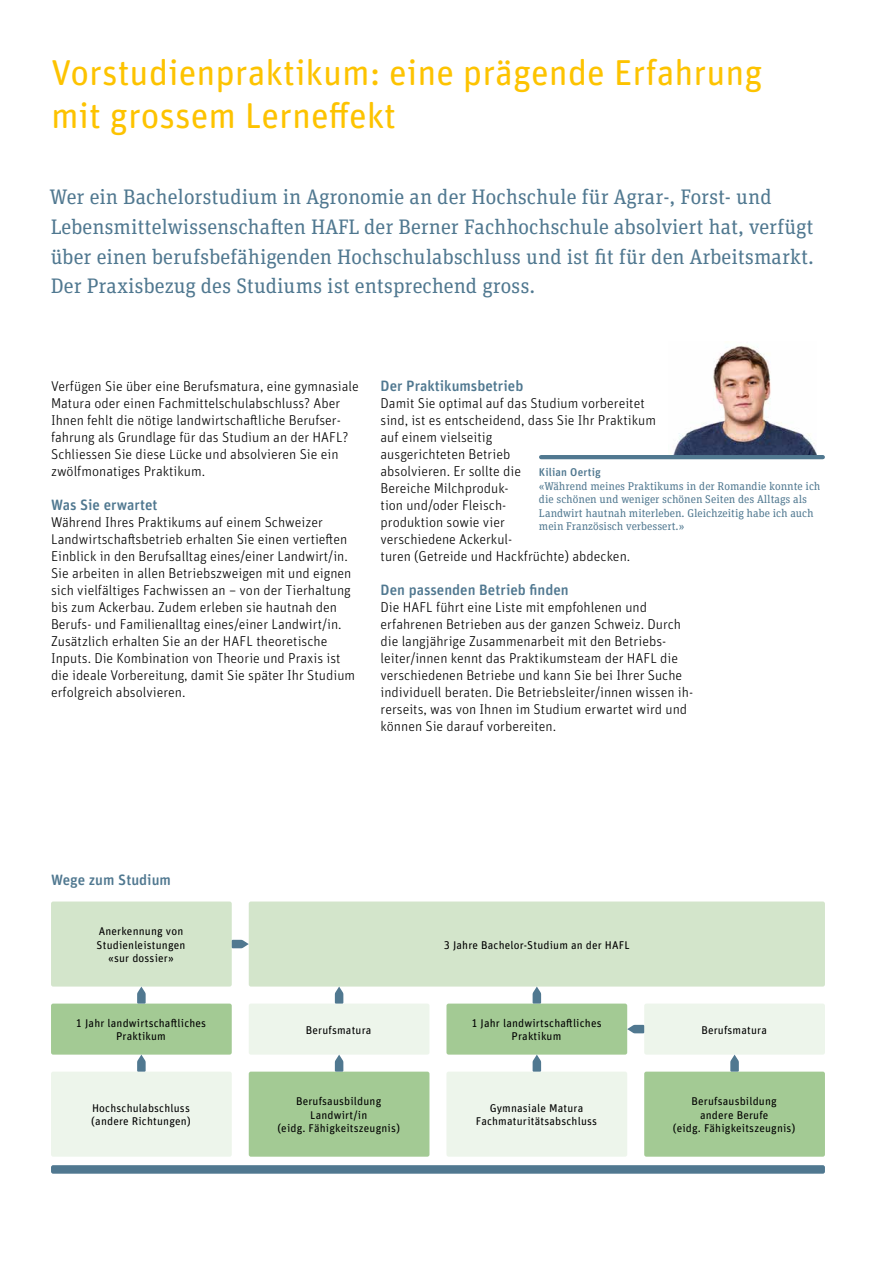
<style>
.page{position:relative;width:893px;height:1263px;background:#fff}
.page>*{position:absolute;margin:0;border:0;box-sizing:border-box;transform-origin:0 0}
.t1{font:36px/42.5px "Unit Rounded Pro";color:#fdc300}
.t2{font:21px/29.7px "Unit Slab Pro";color:#507890}
.t3{font:500 15px "Unit Rounded Pro";color:#507890}
.t4{font:300 14.25px/17px "Unit Rounded Pro";color:#000}
.t5{font:11.25px/13.6px "Unit Rounded Pro";letter-spacing:.015em;color:#000;text-align:center}
.t6{font:11.25px/13.5px "Unit Slab Pro";color:#507890}
.t7{font:500 11.25px "Unit Rounded Pro";letter-spacing:.015em;color:#507890}
</style>
<div class="page">
<div style="left:51px;top:1165px;width:774px;height:9px;background:#507890;border-radius:2px"></div>
<div style="left:51px;top:1071px;width:181px;height:86px;background:#edf5eb;border-radius:2px"></div>
<div style="left:51px;top:1003px;width:181px;height:51px;background:#a3ca94;border-radius:2px"></div>
<div style="left:51px;top:901px;width:181px;height:85px;background:#d3e5cb;border-radius:2px"></div>
<div style="left:249px;top:901px;width:576px;height:85px;background:#d3e5cb;border-radius:2px"></div>
<div style="left:446px;top:1003px;width:181px;height:51px;background:#a3ca94;border-radius:2px"></div>
<div style="left:644px;top:1003px;width:181px;height:51px;background:#edf5eb;border-radius:2px"></div>
<div style="left:446px;top:1071px;width:181px;height:86px;background:#edf5eb;border-radius:2px"></div>
<div style="left:644px;top:1071px;width:181px;height:86px;background:#a3ca94;border-radius:2px"></div>
<svg style="left:137px;top:1054px;width:9px;height:17px"></svg>
<svg style="left:137px;top:986px;width:9px;height:17px"></svg>
<svg style="left:232px;top:940px;width:17px;height:8px"></svg>
<svg style="left:533px;top:986px;width:8px;height:17px"></svg>
<svg style="left:627px;top:1025px;width:17px;height:8px"></svg>
<svg style="left:533px;top:1054px;width:8px;height:17px"></svg>
<svg style="left:730px;top:1054px;width:9px;height:17px"></svg>
<img style="left:673px;top:345px;width:143px;height:110px">
<hr style="left:541px;top:455px;width:282px;height:4px;background:#507890">
<div style="left:249px;top:1003px;width:180px;height:51px;background:#edf5eb;border-radius:2px"></div>
<div style="left:249px;top:1071px;width:180px;height:86px;background:#a3ca94;border-radius:2px"></div>
<svg style="left:335px;top:986px;width:8px;height:17px"></svg>
<svg style="left:335px;top:1054px;width:8px;height:17px"></svg>
<h1 class="t1" style="left:51px;top:50px;width:713px">Vorstudienpraktikum: eine prägende Erfahrung mit grossem Lerneffekt</h1>
<p class="t2" style="left:50px;top:181px;width:766px">Wer ein Bachelorstudium in Agronomie an der Hochschule für Agrar-, Forst- und Lebensmittelwissenschaften HAFL der Berner Fachhochschule absolviert hat, verfügt über einen berufsbefähigenden Hochschulabschluss und ist fit für den Arbeitsmarkt.<br>Der Praxisbezug des Studiums ist entsprechend gross.</p>
<p class="t4" style="left:51px;top:377px;width:309px">Verfügen Sie über eine Berufsmatura, eine gymnasiale Matura oder einen Fachmittelschulabschluss? Aber Ihnen fehlt die nötige landwirtschaftliche Berufser&shy;fahrung als Grundlage für das Studium an der HAFL?<br>Schliessen Sie diese Lücke und absolvieren Sie ein zwölfmonatiges Praktikum.</p>
<p class="t3" style="left:51px;top:494px;width:108px">Was Sie erwartet</p>
<p class="t4" style="left:51px;top:514px;width:306px">Während Ihres Praktikums auf einem Schweizer Landwirtschaftsbetrieb erhalten Sie einen vertieften Einblick in den Berufsalltag eines/einer Landwirt/in.<br>Sie arbeiten in allen Betriebszweigen mit und eignen sich vielfältiges Fachwissen an – von der Tierhaltung bis zum Ackerbau. Zudem erleben sie hautnah den Berufs- und Familienalltag eines/einer Landwirt/in.<br>Zusätzlich erhalten Sie an der HAFL theoretische Inputs. Die Kombination von Theorie und Praxis ist die ideale Vorbereitung, damit Sie später Ihr Studium erfolgreich absolvieren.</p>
<p class="t3" style="left:381px;top:375px;width:144px">Der Praktikumsbetrieb</p>
<p class="t4" style="left:381px;top:394px;width:277px">Damit Sie optimal auf das Studium vorbereitet sind, ist es entscheidend, dass Sie Ihr Praktikum auf einem vielseitig<br>ausgerichteten Betrieb<br>absolvieren. Er sollte die<br>Bereiche Milchproduk-<br>tion und/oder Fleisch-<br>produktion sowie vier<br>verschiedene Ackerkul-<br>turen (Getreide und Hackfrüchte) abdecken.</p>
<p class="t3" style="left:381px;top:579px;width:190px">Den passenden Betrieb finden</p>
<p class="t4" style="left:381px;top:599px;width:314px">Die HAFL führt eine Liste mit empfohlenen und erfahrenen Betrieben aus der ganzen Schweiz. Durch die langjährige Zusammenarbeit mit den Betriebs&shy;leiter/innen kennt das Praktikumsteam der HAFL die verschiedenen Betriebe und kann Sie bei Ihrer Suche individuell beraten. Die Betriebsleiter/innen wissen ih&shy;rerseits, was von Ihnen im Studium erwartet wird und können Sie darauf vorbereiten.</p>
<p class="t7" style="left:539px;top:464px;width:63px">Kilian Oertig</p>
<p class="t6" style="left:539px;top:479px;width:283px">«Während meines Praktikums in der Romandie konnte ich die schönen und weniger schönen Seiten des Alltags als Landwirt hautnah miterleben. Gleichzeitig habe ich auch mein Französisch verbessert.»</p>
<p class="t3" style="left:51px;top:869px;width:121px">Wege zum Studium</p>
<p class="t5" style="left:97px;top:924px;width:90px">Anerkennung von<br>Studienleistungen «sur dossier»</p>
<p class="t5" style="left:76px;top:1015px;width:132px">1 Jahr landwirtschaftliches<br>Praktikum</p>
<p class="t5" style="left:306px;top:1022px;width:67px">Berufsmatura</p>
<p class="t5" style="left:444px;top:937px;width:187px">3 Jahre Bachelor-Studium an der HAFL</p>
<p class="t5" style="left:471px;top:1015px;width:132px">1 Jahr landwirtschaftliches<br>Praktikum</p>
<p class="t5" style="left:701px;top:1022px;width:67px">Berufsmatura</p>
<p class="t5" style="left:91px;top:1100px;width:101px;text-align:left">Hochschulabschluss (andere Richtungen)</p>
<p class="t5" style="left:277px;top:1094px;width:124px">Berufsausbildung<br>Landwirt/in<br>(eidg. Fähigkeitszeugnis)</p>
<p class="t5" style="left:476px;top:1100px;width:123px">Gymnasiale Matura<br>Fachmaturitätsabschluss</p>
<p class="t5" style="left:673px;top:1094px;width:124px">Berufsausbildung<br>andere Berufe<br>(eidg. Fähigkeitszeugnis)</p>
</div>
